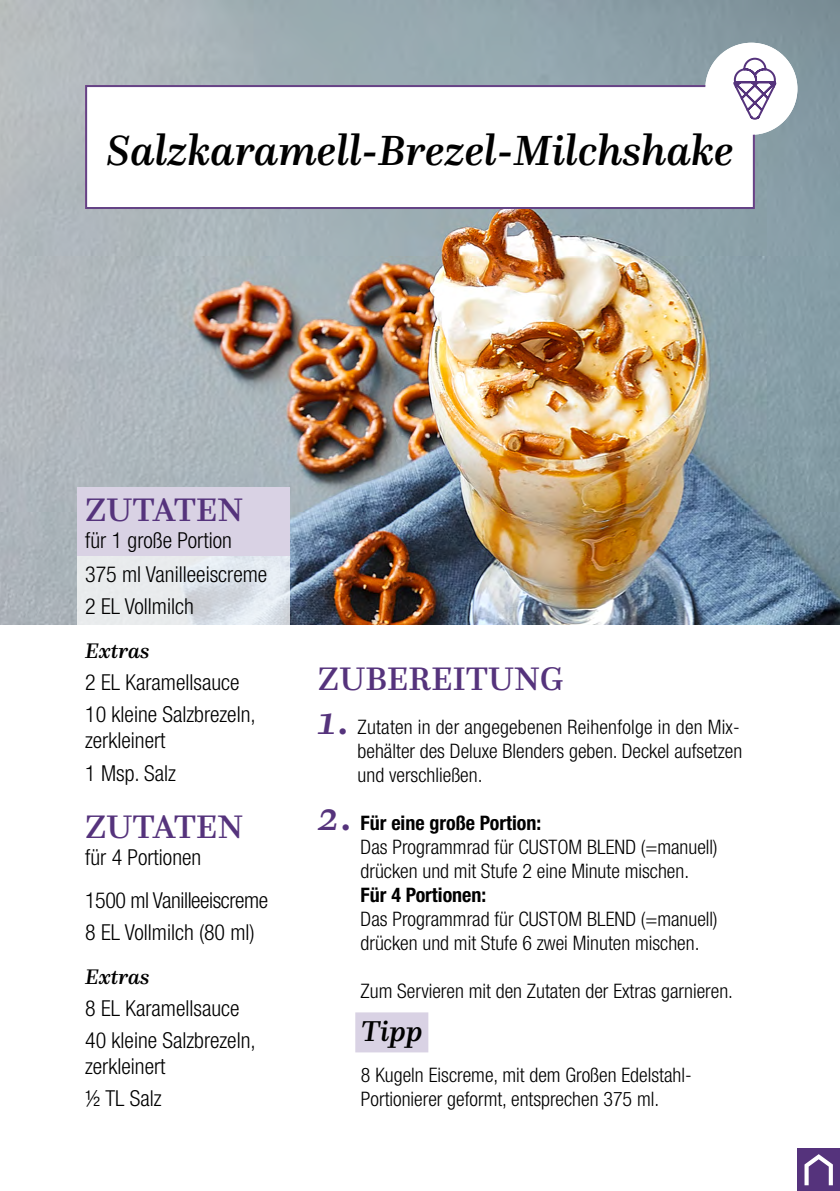
<style>
.page{position:relative;width:840px;height:1191px;background:#fff}
.page>*{position:absolute;margin:0;border:0;box-sizing:border-box;transform-origin:0 0}
.t1{font:italic 500 44px "Questa";color:#000}
.t2{font:500 34px "Questa";color:#55337c}
.t3{font:italic 500 30px "Questa";color:#000}
.t4{font:300 condensed 22px/32px "Helvetica Neue";color:#000}
.t5{font:300 condensed 22px/43.4px "Helvetica Neue";letter-spacing:-.02em;color:#000}
.t6{font:italic 500 22px "Questa";color:#000}
.t7{font:300 condensed 20px/24px "Helvetica Neue";color:#000}
.t8{font:700 condensed 20px "Helvetica Neue";color:#000}
.s1{font-family:"Questa";font-weight:500;font-style:italic;font-stretch:normal;font-size:42px;color:#55337c}
.s2{font-weight:700}
</style>
<div class="page">
<img style="left:0;top:0;width:839px;height:624px">
<div style="left:77px;top:556px;width:212px;height:563px;background:#fff"></div>
<div style="left:355px;top:1012px;width:73px;height:40px;background:#d9d2e4"></div>
<div style="left:77px;top:487px;width:212px;height:69px;background:#d9d2e4"></div>
<div style="left:85px;top:85px;width:669px;height:124px;background:#fff;border:2px solid #644386"></div>
<div style="left:705px;top:43px;width:92px;height:92px;background:#fff;border-radius:50%"></div>
<div style="left:797px;top:1148px;width:42px;height:43px;background:#55337c"></div>
<svg style="left:804px;top:1154px;width:28px;height:31px"></svg>
<svg style="left:733px;top:57px;width:44px;height:75px"></svg>
<h1 class="t1" style="left:106px;top:123px;width:628px">Salzkaramell-Brezel-Milchshake</h1>
<h2 class="t2" style="left:85px;top:489px;width:159px">ZUTATEN</h2>
<p class="t4" style="left:85px;top:524px;width:148px">für 1 große Portion</p>
<p class="t4" style="left:85px;top:558px;width:183px">375 ml Vanilleeiscreme<br>2 EL Vollmilch</p>
<p class="t6" style="left:85px;top:637px;width:66px">Extras</p>
<p class="t4" style="left:85px;top:666px;width:172px">2 EL Karamellsauce<br>10 kleine Salzbrezeln,</p>
<p class="t4" style="left:85px;top:724px;width:92px">zerkleinert<br>1 Msp. Salz</p>
<h2 class="t2" style="left:85px;top:805px;width:159px">ZUTATEN</h2>
<p class="t5" style="left:85px;top:835px;width:184px">für 4 Portionen<br>1500 ml Vanilleeiscreme</p>
<p class="t4" style="left:85px;top:916px;width:171px">8 EL Vollmilch (80 ml)</p>
<p class="t6" style="left:85px;top:962px;width:66px">Extras</p>
<p class="t4" style="left:85px;top:991px;width:172px">8 EL Karamellsauce<br>40 kleine Salzbrezeln,</p>
<p class="t4" style="left:85px;top:1050px;width:82px">zerkleinert ½ TL Salz</p>
<h2 class="t2" style="left:318px;top:657px;width:247px">ZUBEREITUNG</h2>
<p class="t7" style="left:357px;top:714px;width:386px;text-align:justify;text-indent:-40px"><span class="s1">1.</span> Zutaten in der angegebenen Reihenfolge in den Mix&shy;behälter des Deluxe Blenders geben. Deckel aufsetzen und verschließen.</p>
<p class="t7" style="left:360px;top:810px;width:358px;text-indent:-43px"><span class="s1">2.</span> <span class="s2">Für eine große Portion:<br></span>Das Programmrad für CUSTOM BLEND (=manuell) drücken und mit Stufe 2 eine Minute mischen.</p>
<p class="t8" style="left:360px;top:882px;width:127px">Für 4 Portionen:</p>
<p class="t7" style="left:360px;top:906px;width:358px">Das Programmrad für CUSTOM BLEND (=manuell) drücken und mit Stufe 6 zwei Minuten mischen.</p>
<p class="t7" style="left:360px;top:978px;width:374px">Zum Servieren mit den Zutaten der Extras garnieren.</p>
<h3 class="t3" style="left:361px;top:1012px;width:63px">Tipp</h3>
<p class="t7" style="left:361px;top:1062px;width:332px">8 Kugeln Eiscreme, mit dem Großen Edelstahl-<br>Portionierer geformt, entsprechen 375 ml.</p>
</div>
